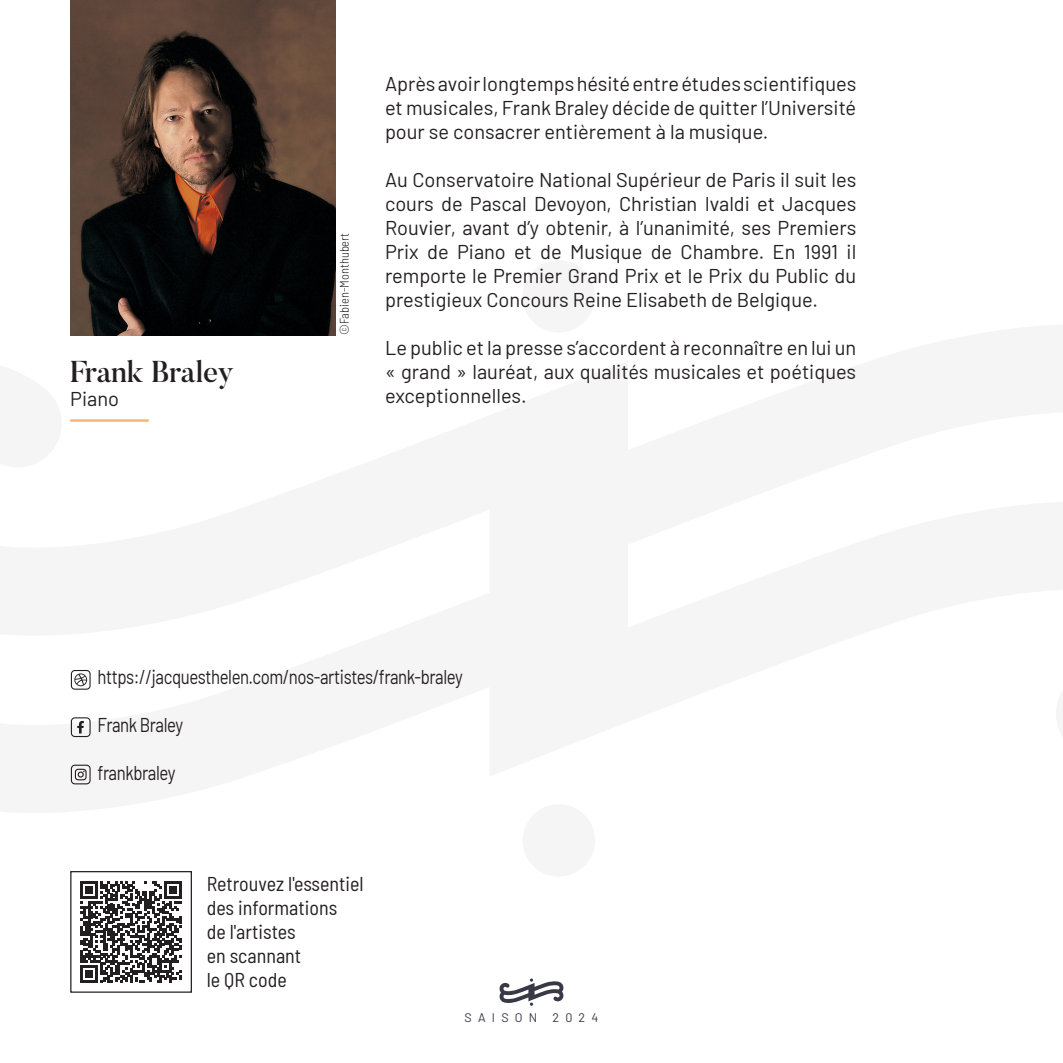
<style>
.page{position:relative;width:1063px;height:1063px;background:#fff}
.page>*{position:absolute;margin:0;border:0;box-sizing:border-box;transform-origin:0 0}
.t1{font:500 30px "Butler";color:#231f20}
.t2{font:20px/24px "Barlow";color:#231f20;text-align:justify}
.t3{font:20px "Barlow";letter-spacing:-.025em;color:#231f20;scale:.84 1}
.t4{font:semi-condensed 20px/24px "Barlow";color:#231f20}
.t5{font:300 semi-condensed 12.5px "Barlow";color:#231f20}
.t6{font:12.5px "Barlow";letter-spacing:.5em;color:#383848}
</style>
<div class="page">
<svg style="left:499px;top:978px;width:65px;height:28px"></svg>
<div style="left:522px;top:260px;width:73px;height:73px;background:#f5f5f6;border-radius:50%"></div>
<div style="left:523px;top:804px;width:72px;height:73px;background:#f5f5f6;border-radius:50%"></div>
<img style="left:71px;top:0;width:264px;height:335px">
<hr style="left:70px;top:419px;width:79px;height:3px;background:#fab375">
<svg style="left:71px;top:670px;width:20px;height:20px"></svg>
<svg style="left:71px;top:717px;width:20px;height:20px"></svg>
<svg style="left:71px;top:765px;width:20px;height:19px"></svg>
<svg style="left:81px;top:881px;width:101px;height:101px"></svg>
<div style="left:70px;top:871px;width:122px;height:122px;border:1px solid #231f20"></div>
<h1 class="t1" style="left:70px;top:353px;width:165px">Frank Braley</h1>
<p class="t2" style="left:70px;top:385px;width:50px">Piano</p>
<p class="t5" style="left:336px;top:335px;width:104px;rotate:-90deg">©Fabien-Monthubert</p>
<p class="t2" style="left:385px;top:70px;width:473px">Après avoir longtemps hésité entre études scientifiques et musicales, Frank Braley décide de quitter l’Université pour se consacrer entièrement à la musique.</p>
<p class="t2" style="left:385px;top:166px;width:473px">Au Conservatoire National Supérieur de Paris il suit les cours de Pascal Devoyon, Christian Ivaldi et Jacques Rouvier, avant d’y obtenir, à l’unanimité, ses Premiers Prix de Piano et de Musique de Chambre. En 1991 il remporte le Premier Grand Prix et le Prix du Public du prestigieux Concours Reine Elisabeth de Belgique.</p>
<p class="t2" style="left:385px;top:334px;width:473px">Le public et la presse s’accordent à reconnaître en lui un « grand » lauréat, aux qualités musicales et poétiques exceptionnelles.</p>
<p class="t3" style="left:97px;top:662px;width:437px">https://jacquesthelen.com/nos-artistes/frank-braley</p>
<p class="t3" style="left:97px;top:710px;width:104px">Frank Braley</p>
<p class="t3" style="left:97px;top:758px;width:94px">frankbraley</p>
<p class="t4" style="left:207px;top:871px;width:158px">Retrouvez l'essentiel des informations<br>de l'artistes<br>en scannant<br>le QR code</p>
<p class="t6" style="left:464px;top:1008px;width:135px">SAISON 2024</p>
</div>
